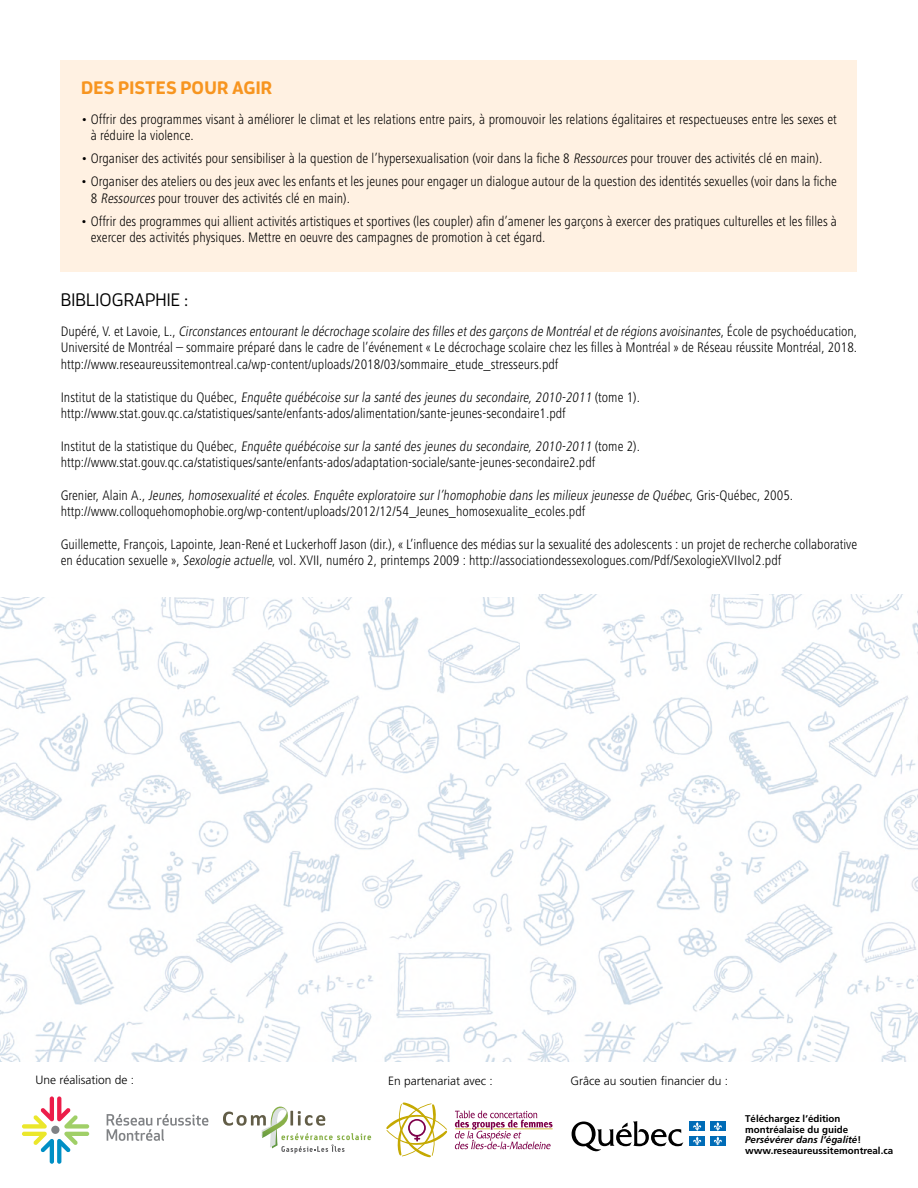
<style>
.page{position:relative;width:918px;height:1188px;background:#fff}
.page>*{position:absolute;margin:0;border:0;box-sizing:border-box;transform-origin:0 0}
.t1{font:700 18px "Enzo OT";letter-spacing:.01em;color:#f79520}
.t2{font:500 18px "Enzo OT";letter-spacing:.01em;color:#000}
.t3{font:300 condensed 14.25px/16.4px "Frutiger Next LT";color:#000}
.t4{font:300 12px "Frutiger";color:#000}
.t5{font:700 9.75px/10.5px "Frutiger";color:#000}
.s1{font-style:italic}
</style>
<div class="page">
<div style="left:61px;top:61px;width:796px;height:211px;background:#fff1e2"></div>
<img style="left:0;top:597px;width:521px;height:465px">
<img style="left:521px;top:594px;width:397px;height:468px">
<svg style="left:22px;top:1097px;width:67px;height:67px"></svg>
<svg style="left:107px;top:1114px;width:101px;height:27px"></svg>
<svg style="left:223px;top:1107px;width:148px;height:46px"></svg>
<svg style="left:455px;top:1111px;width:98px;height:38px"></svg>
<svg style="left:386px;top:1102px;width:62px;height:55px"></svg>
<svg style="left:572px;top:1121px;width:111px;height:31px"></svg>
<div style="left:689px;top:1122px;width:16px;height:9px;background:#006cb7"></div>
<div style="left:710px;top:1122px;width:16px;height:9px;background:#006cb7"></div>
<div style="left:689px;top:1136px;width:16px;height:10px;background:#006cb7"></div>
<svg style="left:693px;top:1122px;width:8px;height:23px"></svg>
<div style="left:710px;top:1136px;width:16px;height:10px;background:#006cb7"></div>
<svg style="left:714px;top:1122px;width:8px;height:23px"></svg>
<p class="t1" style="left:81px;top:76px;width:193px">DES PISTES POUR AGIR</p>
<p class="t3" style="left:91px;top:111px;width:748px;text-indent:-10px">• Offrir des programmes visant à améliorer le climat et les relations entre pairs, à promouvoir les relations égalitaires et respectueuses entre les sexes et à réduire la violence.</p>
<p class="t3" style="left:81px;top:150px;width:743px">• Organiser des activités pour sensibiliser à la question de l’hypersexualisation (voir dans la fiche 8 <span class="s1">Ressources</span> pour trouver des activités clé en main).</p>
<p class="t3" style="left:91px;top:173px;width:748px;text-indent:-10px">• Organiser des ateliers ou des jeux avec les enfants et les jeunes pour engager un dialogue autour de la question des identités sexuelles (voir dans la fiche<br>8 <span class="s1">Ressources</span> pour trouver des activités clé en main).</p>
<p class="t3" style="left:91px;top:213px;width:748px;text-indent:-10px">• Offrir des programmes qui allient activités artistiques et sportives (les coupler) afin d’amener les garçons à exercer des pratiques culturelles et les filles à exercer des activités physiques. Mettre en oeuvre des campagnes de promotion à cet égard.</p>
<p class="t2" style="left:61px;top:289px;width:129px">BIBLIOGRAPHIE :</p>
<p class="t3" style="left:61px;top:323px;width:798px;text-align:justify">D u p é ré , V. et La vo i e , L . , <span class="s1">Circonstances entourantle décrochage scolaire des filles etdes garçons de Montréaletde régions avoisinantes</span>, É c o l e d e p syc h o é d u c a t i o n , Université de Montréal – sommaire préparé dans le cadre de l’événement « Le décrochage scolaire chez les filles à Montréal » de Réseau réussite Montréal, 2018. http://www.reseaureussitemontreal.ca/wp-content/uploads/2018/03/sommaire_etude_stresseurs.pdf</p>
<p class="t3" style="left:61px;top:389px;width:581px">I n st i t u t d e l a sta t i st i q u e d u Q u é b e c, <span class="s1">Enquête québécoise surla santé des jeunes du secondaire,2010-2011</span> (to m e 1 ) . http://www.stat.gouv.qc.ca/statistiques/sante/enfants-ados/alimentation/sante-jeunes-secondaire1.pdf</p>
<p class="t3" style="left:61px;top:438px;width:581px">I n st i t u t d e l a sta t i st i q u e d u Q u é b e c, <span class="s1">Enquête québécoise surla santé des jeunes du secondaire,2010-2011</span> (to m e 2 ) . http://www.stat.gouv.qc.ca/statistiques/sante/enfants-ados/adaptation-sociale/sante-jeunes-secondaire2.pdf</p>
<p class="t3" style="left:61px;top:487px;width:734px">G re n i e r, A l a i n A . , <span class="s1">Jeunes,homosexualité etécoles.Enquête exploratoire surl’homophobie dans les milieux jeunesse de Québec</span>, G r i s - Q u é b e c , 2 0 0 5 . http://www.colloquehomophobie.org/wp-content/uploads/2012/12/54_Jeunes_homosexualite_ecoles.pdf</p>
<p class="t3" style="left:61px;top:536px;width:798px">Guillemette, François, Lapointe, Jean-René et Luckerhoff Jason (dir.), « L’influence des médias sur la sexualité des adolescents : un projet de recherche collaborative en éducation sexuelle », <span class="s1">Sexologie actuelle</span>, vol. XVII, numéro 2, printemps 2009 : http://associationdessexologues.com/Pdf/SexologieXVIIvol2.pdf</p>
<p class="t4" style="left:36px;top:1073px;width:100px">Une réalisation de :</p>
<p class="t4" style="left:388px;top:1074px;width:106px">En partenariat avec :</p>
<p class="t4" style="left:571px;top:1074px;width:159px">Grâce au soutien financier du :</p>
<p class="t5" style="left:745px;top:1113px;width:149px">Téléchargez l’édition montréalaise du guide<br><span class="s1">Persévérer dans l’égalité</span>! www.reseaureussitemontreal.ca</p>
</div>
